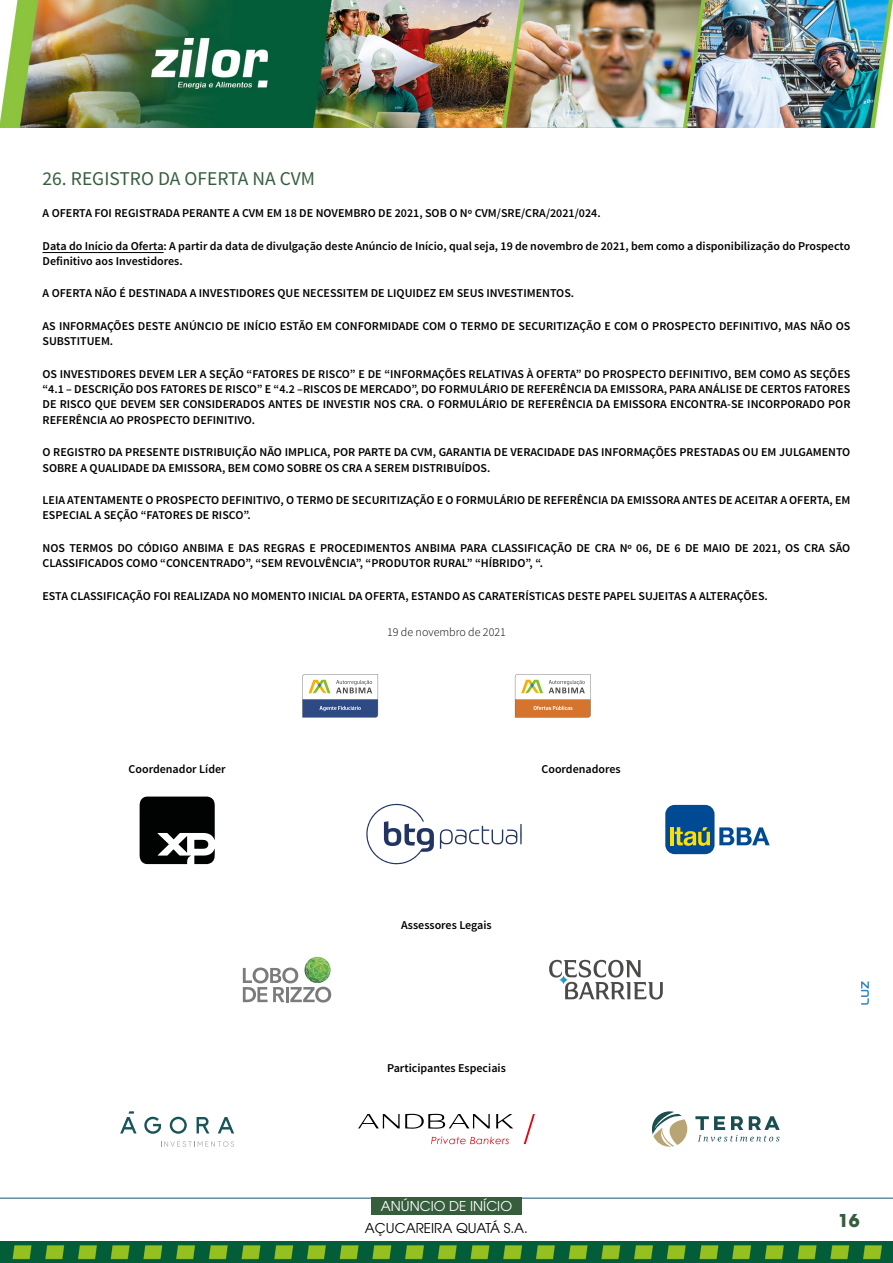
<style>
.page{position:relative;width:893px;height:1263px;background:#fff}
.page>*{position:absolute;margin:0;border:0;box-sizing:border-box;transform-origin:0 0}
.t1{font:19.5px "Source Sans Pro";color:#365e3d}
.t2{font:700 17.55px "ITC Avant Garde Pro";color:#365e3d}
.t3{font:13.5px "ITC Avant Garde Pro";color:#000}
.t4{font:13.5px "ITC Avant Garde Pro";color:#fff}
.t5{font:600 12px/15.5px "Source Sans Pro";color:#000}
.t6{font:300 12px "Source Sans Pro";color:#000}
</style>
<div class="page">
<hr style="left:0;top:1198px;width:893px;height:1px;background:#195472">
<div style="left:371px;top:1198px;width:151px;height:17px;background:#365e3d"></div>
<img style="left:0;top:0;width:893px;height:127px">
<img style="left:0;top:1242px;width:893px;height:21px">
<hr style="left:43px;top:252px;width:121px;height:1px;background:#000">
<svg style="left:302px;top:674px;width:76px;height:43px"></svg>
<svg style="left:515px;top:674px;width:76px;height:43px"></svg>
<svg style="left:140px;top:796px;width:75px;height:68px"></svg>
<svg style="left:366px;top:804px;width:68px;height:60px"></svg>
<svg style="left:440px;top:824px;width:82px;height:25px"></svg>
<div style="left:665px;top:805px;width:49px;height:49px;background:#004a93;border-radius:9px"></div>
<hr style="left:670px;top:827px;width:4px;height:18px;background:#ffdf00">
<svg style="left:675px;top:827px;width:35px;height:19px"></svg>
<svg style="left:719px;top:827px;width:51px;height:18px"></svg>
<svg style="left:243px;top:957px;width:88px;height:45px"></svg>
<svg style="left:549px;top:960px;width:114px;height:39px"></svg>
<svg style="left:144px;top:1116px;width:17px;height:18px"></svg>
<svg style="left:170px;top:1117px;width:17px;height:17px"></svg>
<svg style="left:197px;top:1117px;width:12px;height:16px"></svg>
<svg style="left:218px;top:1117px;width:16px;height:16px"></svg>
<svg style="left:120px;top:1111px;width:17px;height:22px"></svg>
<svg style="left:161px;top:1141px;width:73px;height:6px"></svg>
<svg style="left:524px;top:1114px;width:11px;height:30px"></svg>
<svg style="left:496px;top:1114px;width:17px;height:14px"></svg>
<svg style="left:358px;top:1114px;width:132px;height:15px"></svg>
<svg style="left:431px;top:1136px;width:78px;height:8px"></svg>
<svg style="left:695px;top:1116px;width:85px;height:25px"></svg>
<svg style="left:652px;top:1111px;width:35px;height:36px"></svg>
<svg style="left:861px;top:981px;width:8px;height:24px"></svg>
<h1 class="t1" style="left:43px;top:166px;width:274px">26. REGISTRO DA OFERTA NA CVM</h1>
<p class="t5" style="left:43px;top:206px;width:560px">A OFERTA FOI REGISTRADA PERANTE A CVM EM 18 DE NOVEMBRO DE 2021, SOB O Nº CVM/SRE/CRA/2021/024.</p>
<p class="t5" style="left:43px;top:238px;width:809px">Data do Início da Oferta: A partir da data de divulgação deste Anúncio de Início, qual seja, 19 de novembro de 2021, bem como a disponibilização do Prospecto<br>Definitivo aos Investidores.</p>
<p class="t5" style="left:43px;top:286px;width:533px">A OFERTA NÃO É DESTINADA A INVESTIDORES QUE NECESSITEM DE LIQUIDEZ EM SEUS INVESTIMENTOS.</p>
<p class="t5" style="left:43px;top:318px;width:809px">AS INFORMAÇÕES DESTE ANÚNCIO DE INÍCIO ESTÃO EM CONFORMIDADE COM O TERMO DE SECURITIZAÇÃO E COM O PROSPECTO DEFINITIVO, MAS NÃO OS<br>SUBSTITUEM.</p>
<p class="t5" style="left:43px;top:366px;width:809px;text-align:justify">OS INVESTIDORES DEVEM LER A SEÇÃO “FATORES DE RISCO” E DE “INFORMAÇÕES RELATIVAS À OFERTA” DO PROSPECTO DEFINITIVO, BEM COMO AS SEÇÕES “4.1 – DESCRIÇÃO DOS FATORES DE RISCO” E “4.2 –RISCOS DE MERCADO”, DO FORMULÁRIO DE REFERÊNCIA DA EMISSORA, PARA ANÁLISE DE CERTOS FATORES DE RISCO QUE DEVEM SER CONSIDERADOS ANTES DE INVESTIR NOS CRA. O FORMULÁRIO DE REFERÊNCIA DA EMISSORA ENCONTRA-SE INCORPORADO POR REFERÊNCIA AO PROSPECTO DEFINITIVO.</p>
<p class="t5" style="left:43px;top:445px;width:809px">O REGISTRO DA PRESENTE DISTRIBUIÇÃO NÃO IMPLICA, POR PARTE DA CVM, GARANTIA DE VERACIDADE DAS INFORMAÇÕES PRESTADAS OU EM JULGAMENTO<br>SOBRE A QUALIDADE DA EMISSORA, BEM COMO SOBRE OS CRA A SEREM DISTRIBUÍDOS.</p>
<p class="t5" style="left:43px;top:493px;width:809px">LEIA ATENTAMENTE O PROSPECTO DEFINITIVO, O TERMO DE SECURITIZAÇÃO E O FORMULÁRIO DE REFERÊNCIA DA EMISSORA ANTES DE ACEITAR A OFERTA, EM<br>ESPECIAL A SEÇÃO “FATORES DE RISCO”.</p>
<p class="t5" style="left:43px;top:540px;width:809px">NOS TERMOS DO CÓDIGO ANBIMA E DAS REGRAS E PROCEDIMENTOS ANBIMA PARA CLASSIFICAÇÃO DE CRA Nº 06, DE 6 DE MAIO DE 2021, OS CRA SÃO<br>CLASSIFICADOS COMO “CONCENTRADO”, “SEM REVOLVÊNCIA”, “PRODUTOR RURAL” “HÍBRIDO”, “.</p>
<p class="t5" style="left:43px;top:588px;width:727px">ESTA CLASSIFICAÇÃO FOI REALIZADA NO MOMENTO INICIAL DA OFERTA, ESTANDO AS CARATERÍSTICAS DESTE PAPEL SUJEITAS A ALTERAÇÕES.</p>
<p class="t6" style="left:387px;top:625px;width:120px">19 de novembro de 2021</p>
<p class="t5" style="left:129px;top:761px;width:99px">Coordenador Líder</p>
<p class="t5" style="left:541px;top:761px;width:81px">Coordenadores</p>
<p class="t5" style="left:401px;top:917px;width:92px">Assessores Legais</p>
<p class="t5" style="left:387px;top:1060px;width:120px">Participantes Especiais</p>
<p class="t4" style="left:381px;top:1197px;width:133px">ANÚNCIO DE INÍCIO</p>
<p class="t3" style="left:365px;top:1219px;width:165px">AÇUCAREIRA QUATÁ S.A.</p>
<h2 class="t2" style="left:838px;top:1208px;width:23px">16</h2>
</div>
